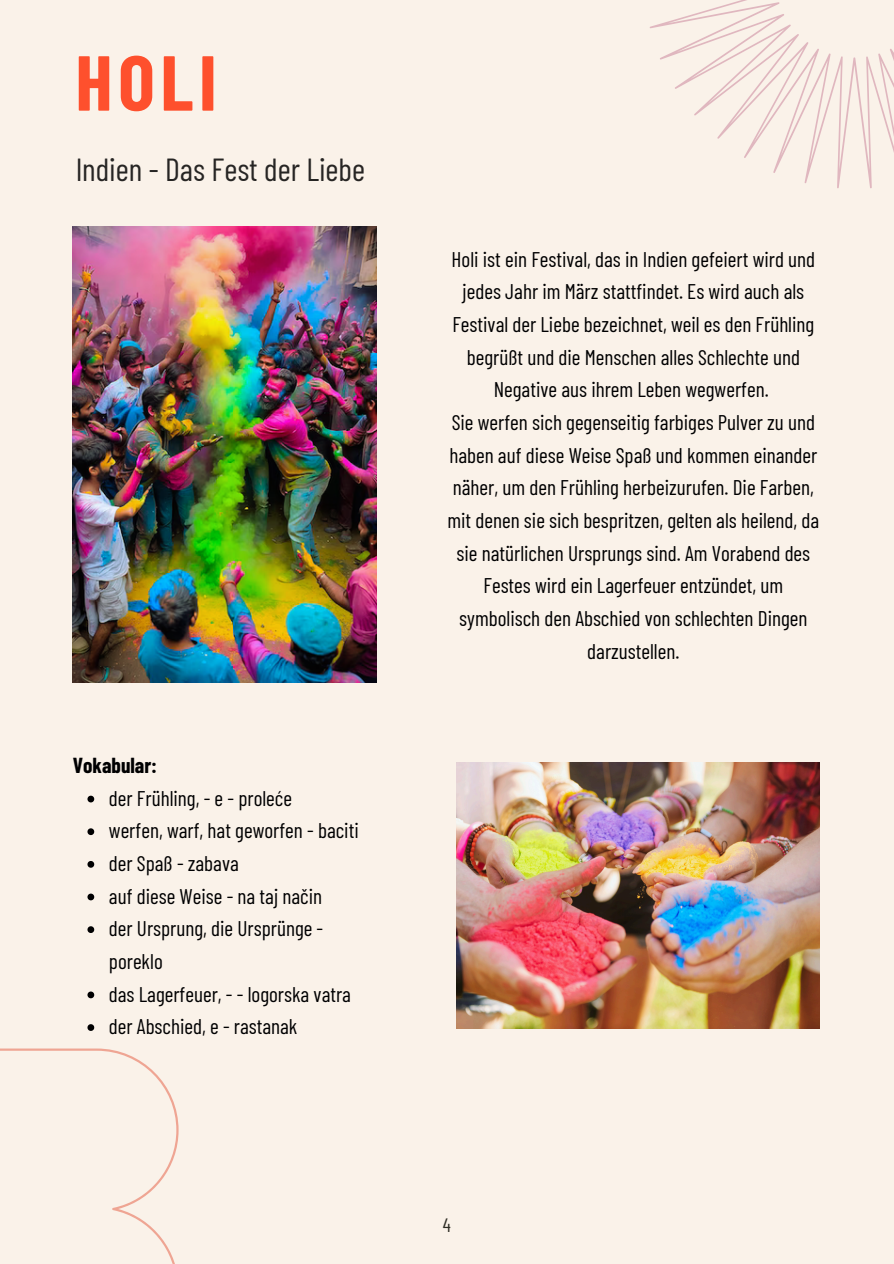
<style>
.page{position:relative;width:894px;height:1264px;background:#fff}
.page>*{position:absolute;margin:0;border:0;box-sizing:border-box;transform-origin:0 0}
.t1{font:700 77.7px "Barlow Condensed";color:#fe502d}
.t2{font:31.95px "Barlow Condensed";color:#000}
.t3{font:21.15px/32.7px "Barlow Condensed";color:#000001;text-align:center}
.t4{font:700 21.15px "Barlow Condensed";color:#000001}
.t5{font:19.35px "Barlow Condensed";color:#2e2d25}
</style>
<div class="page">
<div style="left:0;top:0;width:893px;height:1263px;background:#faf2e9"></div>
<svg style="left:649px;top:0;width:244px;height:188px"></svg>
<svg style="left:0;top:1048px;width:178px;height:215px"></svg>
<img style="left:73px;top:226px;width:304px;height:456px">
<img style="left:457px;top:762px;width:362px;height:266px">
<svg style="left:87px;top:795px;width:7px;height:7px"></svg>
<svg style="left:87px;top:828px;width:7px;height:7px"></svg>
<svg style="left:87px;top:861px;width:7px;height:6px"></svg>
<svg style="left:87px;top:893px;width:7px;height:7px"></svg>
<svg style="left:87px;top:926px;width:7px;height:7px"></svg>
<svg style="left:87px;top:991px;width:7px;height:7px"></svg>
<svg style="left:87px;top:1024px;width:7px;height:6px"></svg>
<p class="t1" style="left:75px;top:33px;width:143px">HOLI</p>
<h2 class="t2" style="left:75px;top:149px;width:291px">Indien - Das Fest der Liebe</h2>
<p class="t4" style="left:73px;top:752px;width:86px">Vokabular:</p>
<h3 class="t3" style="left:109px;top:781px;width:185px">der Frühling, - e - proleće</h3>
<p class="t3" style="left:109px;top:813px;width:251px">werfen, warf, hat geworfen - baciti</p>
<p class="t3" style="left:109px;top:846px;width:131px">der Spaß - zabava</p>
<p class="t3" style="left:109px;top:878px;width:215px">auf diese Weise - na taj način</p>
<p class="t3" style="left:109px;top:911px;width:216px;text-align:left">der Ursprung, die Ursprünge - poreklo</p>
<p class="t3" style="left:109px;top:976px;width:243px">das Lagerfeuer, - - logorska vatra</p>
<p class="t3" style="left:109px;top:1009px;width:190px">der Abschied, e - rastanak</p>
<p class="t3" style="left:451px;top:242px;width:365px">Holi ist ein Festival, das in Indien gefeiert wird und jedes Jahr im März stattfindet. Es wird auch als Festival der Liebe bezeichnet, weil es den Frühling begrüßt und die Menschen alles Schlechte und Negative aus ihrem Leben wegwerfen.</p>
<p class="t3" style="left:447px;top:405px;width:373px">Sie werfen sich gegenseitig farbiges Pulver zu und haben auf diese Weise Spaß und kommen einander näher, um den Frühling herbeizurufen. Die Farben, mit denen sie sich bespritzen, gelten als heilend, da sie natürlichen Ursprungs sind. Am Vorabend des Festes wird ein Lagerfeuer entzündet, um symbolisch den Abschied von schlechten Dingen darzustellen.</p>
<p class="t5" style="left:443px;top:1212px;width:10px">4</p>
</div>
